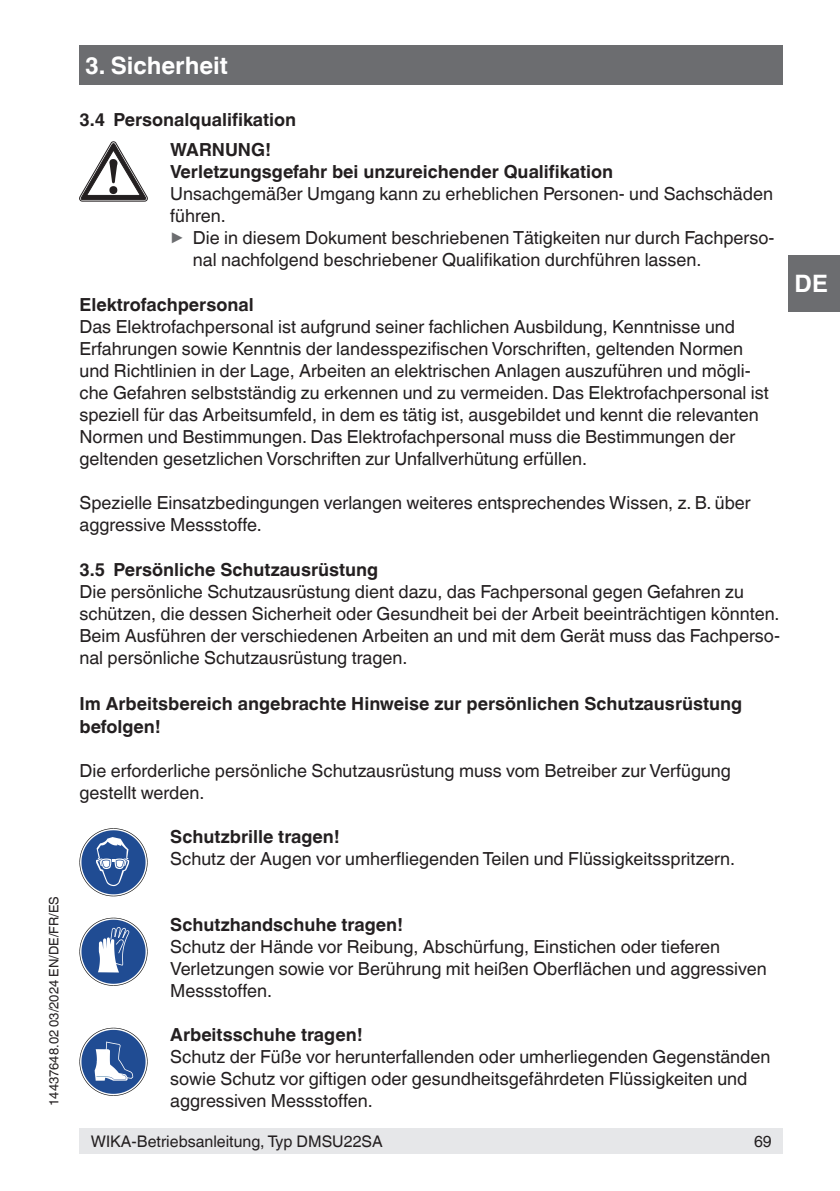
<style>
.page{position:relative;width:840px;height:1191px;background:#fff}
.page>*{position:absolute;margin:0;border:0;box-sizing:border-box;transform-origin:0 0}
.t1{font:700 24px "Helvetica World";color:#fff}
.t2{font:18px/22px "Helvetica World";color:#231f20}
.t3{font:700 18px/30px "Helvetica World";color:#231f20}
.t4{font:16px "Helvetica World";color:#231f20}
.t5{font:13px "Helvetica World";color:#231f20}
.s1{font-size:17.8px;color:#6c6d70}
</style>
<div class="page">
<div style="left:79px;top:1128px;width:703px;height:26px;background:#e6e7e9"></div>
<div style="left:79px;top:45px;width:703px;height:40px;background:#6c6d70"></div>
<div style="left:788px;top:255px;width:51px;height:57px;background:#6c6d70"></div>
<svg style="left:79px;top:142px;width:68px;height:59px"></svg>
<svg style="left:79px;top:828px;width:68px;height:68px"></svg>
<svg style="left:79px;top:917px;width:68px;height:68px"></svg>
<svg style="left:79px;top:1027px;width:68px;height:68px"></svg>
<p class="t5" style="left:46px;top:1106px;width:211px;rotate:-90deg">14437648.02 03/2024 EN/DE/FR/ES</p>
<h1 class="t1" style="left:85px;top:51px;width:144px">3. Sicherheit</h1>
<p class="t3" style="left:170px;top:105px;width:127px;text-indent:-91px">3.4 Personalqualifikation<br>WARNUNG!</p>
<p class="t3" style="left:170px;top:157px;width:444px">Verletzungsgefahr bei unzureichender Qualifikation</p>
<p class="t2" style="left:170px;top:183px;width:604px">Unsachgemäßer Umgang kann zu erheblichen Personen- und Sachschäden</p>
<p class="t2" style="left:170px;top:205px;width:57px">führen.</p>
<p class="t2" style="left:170px;top:227px;width:605px"><span class="s1">▶</span> Die in diesem Dokument beschriebenen Tätigkeiten nur durch Fachperso-</p>
<p class="t2" style="left:193px;top:249px;width:509px">nal nachfolgend beschriebener Qualifikation durchführen lassen.</p>
<p class="t3" style="left:79px;top:290px;width:176px">Elektrofachpersonal</p>
<p class="t2" style="left:79px;top:316px;width:690px">Das Elektrofachpersonal ist aufgrund seiner fachlichen Ausbildung, Kenntnisse und Erfahrungen sowie Kenntnis der landesspezifischen Vorschriften, geltenden Normen und Richtlinien in der Lage, Arbeiten an elektrischen Anlagen auszuführen und mögli&shy;che Gefahren selbstständig zu erkennen und zu vermeiden. Das Elektrofachpersonal ist speziell für das Arbeitsumfeld, in dem es tätig ist, ausgebildet und kennt die relevanten Normen und Bestimmungen. Das Elektrofachpersonal muss die Bestimmungen der geltenden gesetzlichen Vorschriften zur Unfallverhütung erfüllen.</p>
<p class="t2" style="left:79px;top:492px;width:672px">Spezielle Einsatzbedingungen verlangen weiteres entsprechendes Wissen, z. B. über aggressive Messstoffe.</p>
<p class="t3" style="left:79px;top:555px;width:300px">3.5 Persönliche Schutzausrüstung</p>
<p class="t2" style="left:79px;top:581px;width:701px">Die persönliche Schutzausrüstung dient dazu, das Fachpersonal gegen Gefahren zu schützen, die dessen Sicherheit oder Gesundheit bei der Arbeit beeinträchtigen könnten.<br>Beim Ausführen der verschiedenen Arbeiten an und mit dem Gerät muss das Fachperso&shy;nal persönliche Schutzausrüstung tragen.</p>
<p class="t3" style="left:79px;top:692px;width:664px;line-height:23px">Im Arbeitsbereich angebrachte Hinweise zur persönlichen Schutzausrüstung befolgen!</p>
<p class="t2" style="left:79px;top:759px;width:652px">Die erforderliche persönliche Schutzausrüstung muss vom Betreiber zur Verfügung gestellt werden.</p>
<p class="t3" style="left:170px;top:821px;width:171px">Schutzbrille tragen!</p>
<p class="t2" style="left:170px;top:847px;width:566px">Schutz der Augen vor umherfliegenden Teilen und Flüssigkeitsspritzern.</p>
<h1 class="t1" style="left:794px;top:270px;width:35px">DE</h1>
<p class="t3" style="left:170px;top:909px;width:234px">Schutzhandschuhe tragen!</p>
<p class="t2" style="left:170px;top:935px;width:597px">Schutz der Hände vor Reibung, Abschürfung, Einstichen oder tieferen<br>Verletzungen sowie vor Berührung mit heißen Oberflächen und aggressiven<br>Messstoffen.</p>
<p class="t3" style="left:170px;top:1019px;width:194px">Arbeitsschuhe tragen!</p>
<p class="t2" style="left:170px;top:1045px;width:601px">Schutz der Füße vor herunterfallenden oder umherliegenden Gegenständen sowie Schutz vor giftigen oder gesundheitsgefährdeten Flüssigkeiten und aggressiven Messstoffen.</p>
<p class="t4" style="left:91px;top:1132px;width:293px">WIKA-Betriebsanleitung, Typ DMSU22SA</p>
<p class="t4" style="left:753px;top:1132px;width:19px">69</p>
</div>
